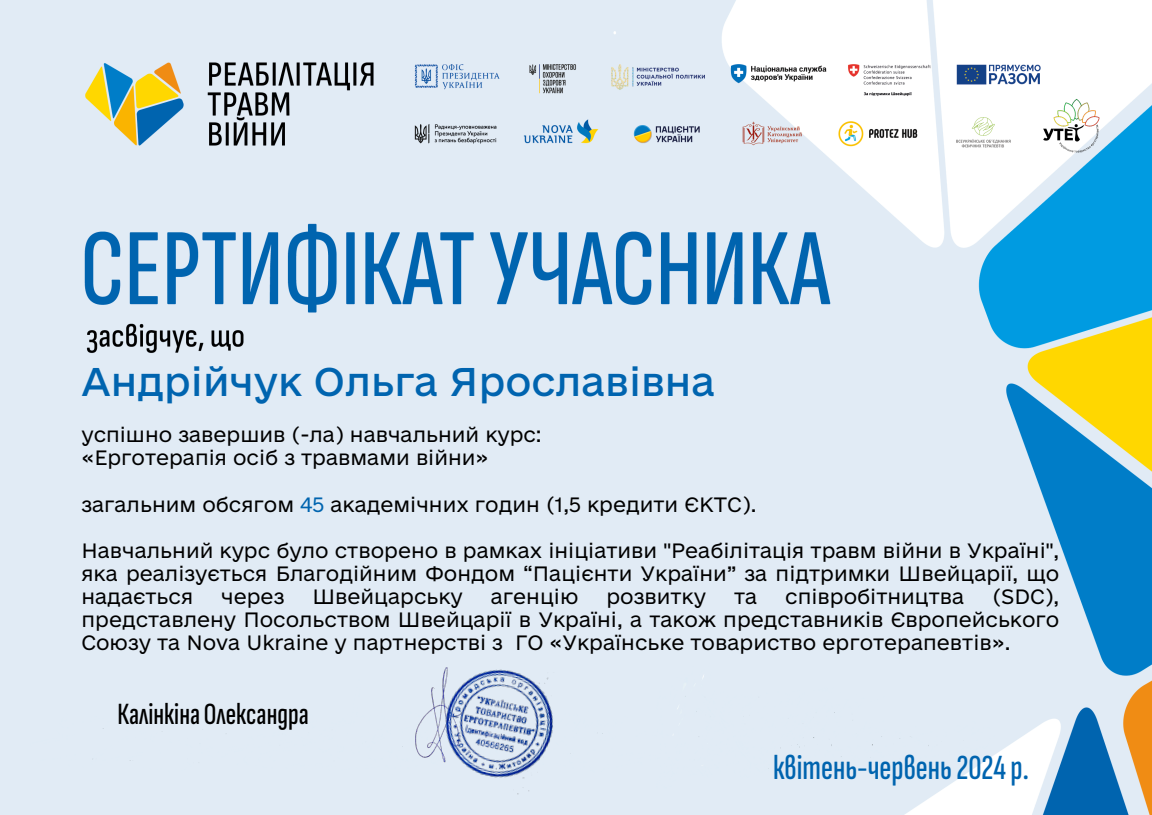
<style>
.page{position:relative;width:1152px;height:815px;background:#fff}
.page>*{position:absolute;margin:0;border:0;box-sizing:border-box;transform-origin:0 0}
.t1{font:37.72px "e Ukraine Regular";color:#0064af}
.t2{font:500 extra-condensed 35.4px "Sofia Sans";color:#0064af}
.t3{font:500 extra-condensed 30.9px "Sofia Sans";color:#000}
.t4{font:19.58px/23.1px "e Ukraine Light";color:#000;text-align:justify}
.s1{color:#0064af}
</style>
<div class="page">
<img style="left:0;top:0;width:1152px;height:814px">
<img style="left:416px;top:667px;width:14px;height:95px">
<img style="left:430px;top:651px;width:142px;height:149px">
<img style="left:1038px;top:97px;width:65px;height:59px">
<p class="t1" style="left:81px;top:358px;width:635px">Андрійчук Ольга Ярославівна</p>
<p class="t4" style="left:81px;top:423px;width:462px">успішно завершив (-ла) навчальний курс:</p>
<p class="t4" style="left:81px;top:446px;width:409px">«Ерготерапія осіб з травмами війни»</p>
<p class="t4" style="left:81px;top:492px;width:677px">загальним обсягом <span class="s1">45</span> академічних годин (1,5 кредити ЄКТС).</p>
<p class="t4" style="left:81px;top:538px;width:979px">Навчальний курс було створено в рамках ініціативи "Реабілітація травм війни в Україні", яка реалізується Благодійним Фондом “Пацієнти України” за підтримки Швейцарії, що надається</p>
<p class="t4" style="left:81px;top:584px;width:979px;text-indent:911px">(SDC), представлену Посольством Швейцарії в Україні, а також представників Європейського Союзу та Nova Ukraine у партнерстві з ГО «Українське товариство ерготерапевтів».</p>
<p class="t4" style="left:221px;top:584px;width:65px">через</p>
<p class="t4" style="left:312px;top:584px;width:152px">Швейцарську</p>
<p class="t4" style="left:491px;top:584px;width:89px">агенцію</p>
<p class="t4" style="left:606px;top:584px;width:101px">розвитку</p>
<p class="t4" style="left:734px;top:584px;width:25px">та</p>
<p class="t4" style="left:785px;top:584px;width:181px">співробітництва</p>
<h1 class="t3" style="left:117px;top:696px;width:193px">Калінкіна Олександра</h1>
<h3 class="t2" style="left:773px;top:747px;width:257px">квітень-червень2024р.</h3>
</div>
